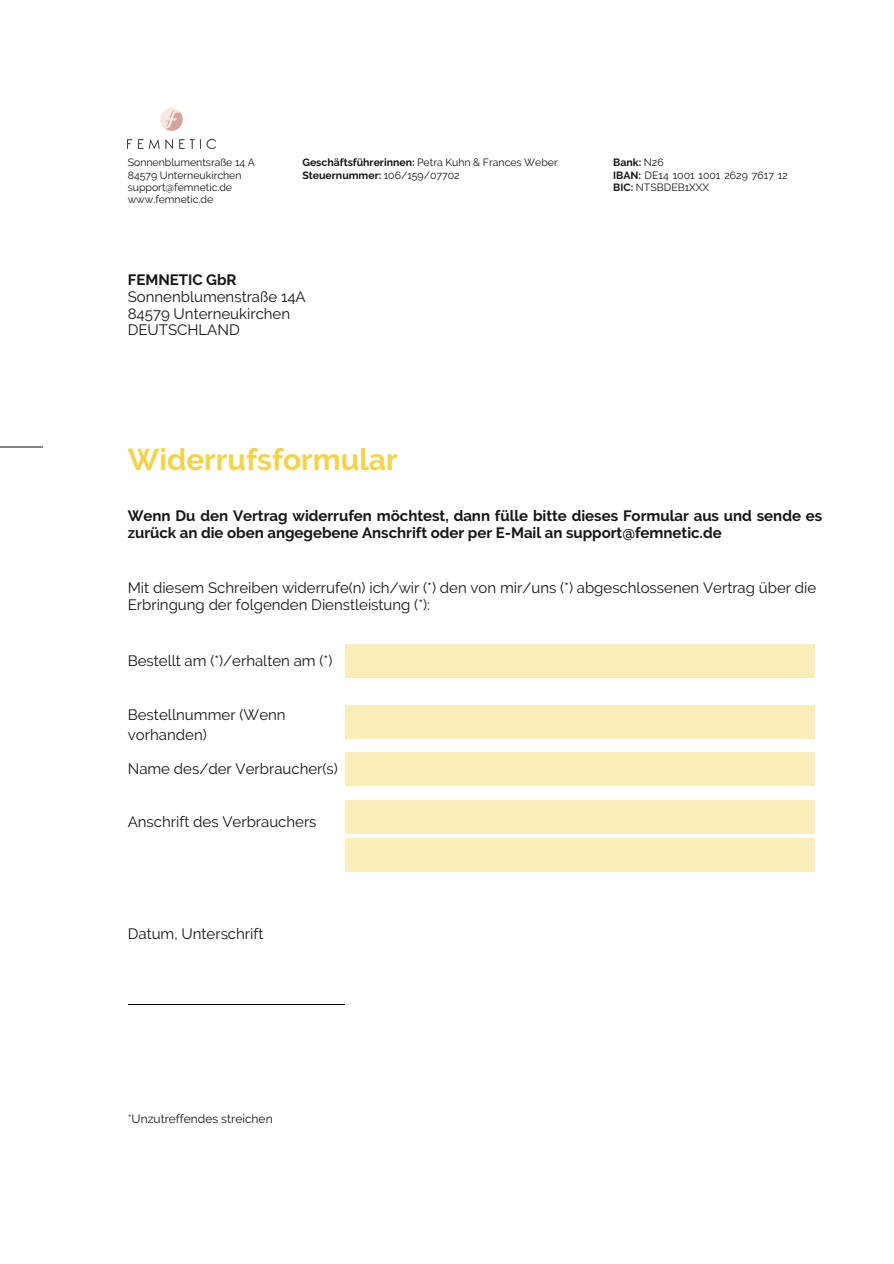
<style>
.page{position:relative;width:894px;height:1264px;background:#fff}
.page>*{position:absolute;margin:0;border:0;box-sizing:border-box;transform-origin:0 0}
.t1{font:700 30px "Raleway";color:#f3d34c}
.t2{font:15px/17px "Raleway";color:#171615}
.t3{font:700 15px/17px "Raleway";color:#171615}
.t4{font:12px "Raleway";color:#171615}
.t5{font:10.5px/12.3px "Raleway";color:#171615}
.s1{font-weight:700}
</style>
<div class="page">
<hr style="left:0;top:446px;width:42px;height:1px;background:#868685">
<hr style="left:128px;top:1004px;width:216px;height:1px;background:#000105">
<img style="left:128px;top:109px;width:87px;height:39px">
<div style="left:345px;top:644px;width:469px;height:33px;background:#faedb7"></div>
<div style="left:345px;top:705px;width:469px;height:33px;background:#faedb7"></div>
<div style="left:345px;top:752px;width:469px;height:33px;background:#faedb7"></div>
<div style="left:345px;top:799px;width:469px;height:34px;background:#faedb7"></div>
<div style="left:345px;top:838px;width:469px;height:33px;background:#faedb7"></div>
<p class="t5" style="left:128px;top:157px;width:129px">Sonnenblumentsraße 14 A<br>84579 Unterneukirchen support@femnetic.de www.femnetic.de</p>
<p class="t5" style="left:302px;top:157px;width:257px"><span class="s1">Geschäftsführerinnen:</span> Petra Kuhn &amp; Frances Weber<br><span class="s1">Steuernummer:</span> 106/159/07702</p>
<p class="t5" style="left:613px;top:157px;width:176px"><span class="s1">Bank:</span> N26<br><span class="s1">IBAN:</span> DE14 1001 1001 2629 7617 12<br><span class="s1">BIC:</span> NTSBDEB1XXX</p>
<p class="t3" style="left:128px;top:271px;width:110px">FEMNETIC GbR</p>
<p class="t2" style="left:128px;top:288px;width:179px">Sonnenblumenstraße 14A<br>84579 Unterneukirchen<br>DEUTSCHLAND</p>
<h1 class="t1" style="left:128px;top:441px;width:271px">Widerrufsformular</h1>
<p class="t3" style="left:128px;top:507px;width:695px">Wenn Du den Vertrag widerrufen möchtest, dann fülle bitte dieses Formular aus und sende es zurück an die oben angegebene Anschrift oder per E-Mail an support@femnetic.de</p>
<p class="t2" style="left:128px;top:579px;width:689px">Mit diesem Schreiben widerrufe(n) ich/wir (*) den von mir/uns (*) abgeschlossenen Vertrag über die<br>Erbringung der folgenden Dienstleistung (*):</p>
<p class="t2" style="left:128px;top:652px;width:206px">Bestellt am (*)/erhalten am (*)</p>
<p class="t2" style="left:128px;top:704px;width:159px;line-height:20.2px">Bestellnummer (Wenn vorhanden)</p>
<p class="t2" style="left:128px;top:760px;width:211px">Name des/der Verbraucher(s)</p>
<p class="t2" style="left:128px;top:813px;width:190px">Anschrift des Verbrauchers</p>
<p class="t2" style="left:128px;top:925px;width:137px">Datum, Unterschrift</p>
<p class="t4" style="left:128px;top:1111px;width:146px">*Unzutreffendes streichen</p>
</div>
